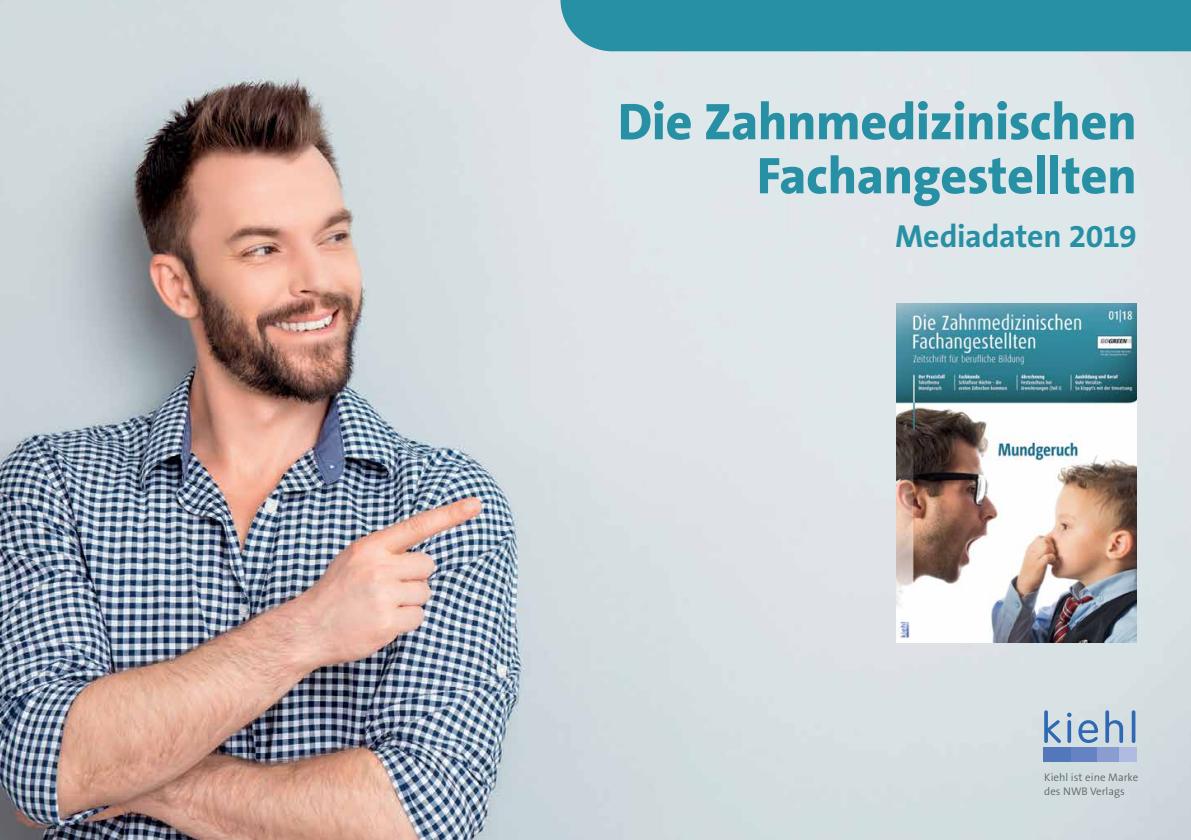
<style>
.page{position:relative;width:1191px;height:840px;background:#fff}
.page>*{position:absolute;margin:0;border:0;box-sizing:border-box;transform-origin:0 0}
.t1{font:800 52px/54px "The Sans B8";letter-spacing:-.01em;color:#2890a5;text-align:right}
.t2{font:700 32px "The Sans B7";letter-spacing:-.01em;color:#2890a5}
.t3{font:300 11px/14px "The Sans B4";color:#636466}
</style>
<div class="page">
<img style="left:0;top:0;width:1191px;height:839px">
<svg style="left:1044px;top:710px;width:91px;height:32px;background:#a5bdd3"></svg>
<div style="left:1043px;top:746px;width:29px;height:15px;background:#5278bb"></div>
<div style="left:1071px;top:746px;width:29px;height:15px;background:#6583c2"></div>
<div style="left:1097px;top:746px;width:29px;height:15px;background:#899dd0"></div>
<div style="left:1119px;top:746px;width:17px;height:15px;background:#afbbe0"></div>
<div style="left:560px;top:0;width:631px;height:51px;background:#2890a5"></div>
<img style="left:897px;top:303px;width:239px;height:339px">
<p class="t1" style="left:618px;top:96px;width:520px">Die Zahnmedizinischen<br>Fachangestellten</p>
<p class="t2" style="left:895px;top:219px;width:243px">Mediadaten 2019</p>
<p class="t3" style="left:1044px;top:770px;width:95px">Kiehl ist eine Marke des NWB Verlags</p>
</div>
